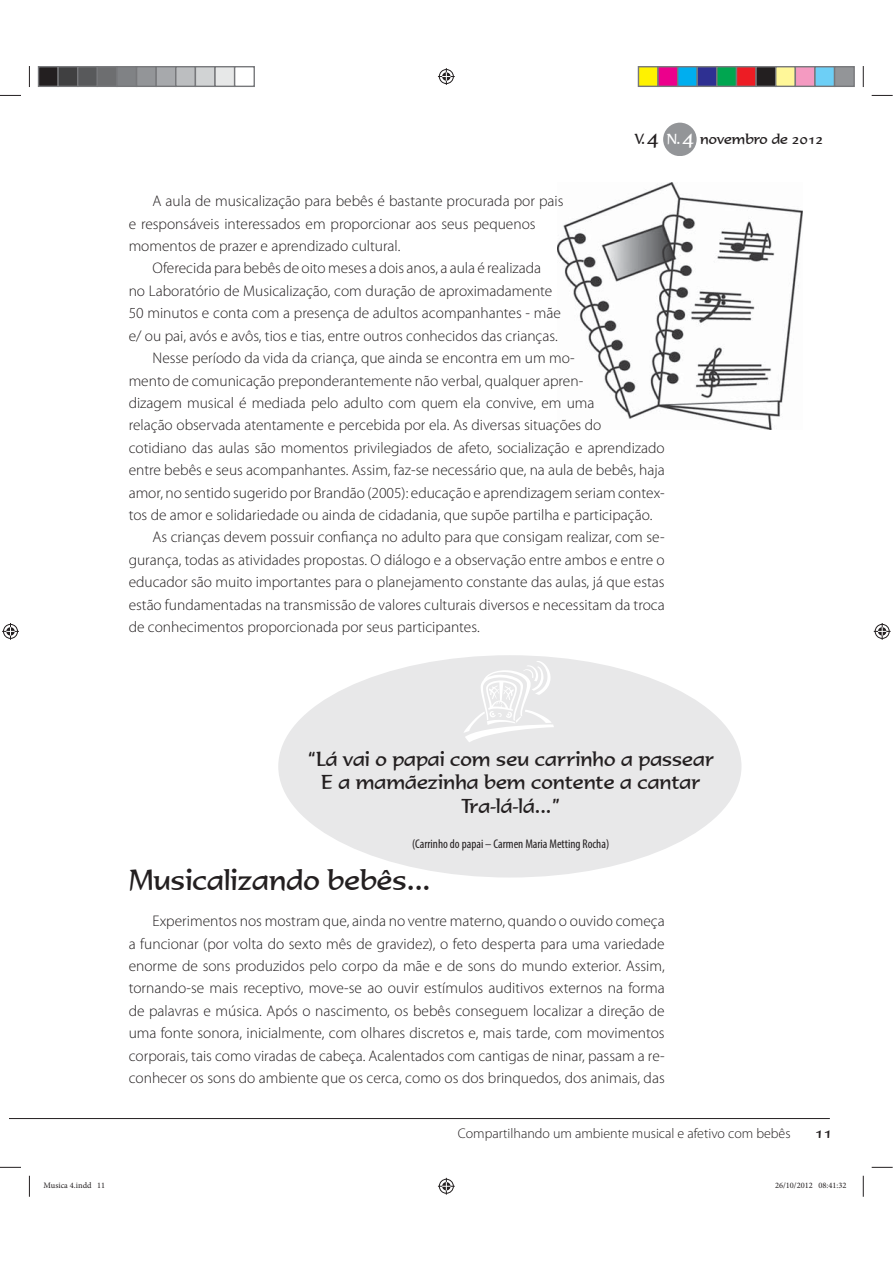
<style>
.page{position:relative;width:893px;height:1263px;background:#fff}
.page>*{position:absolute;margin:0;border:0;box-sizing:border-box;transform-origin:0 0}
.t1{font:28.05px "Formal 436 BT";color:#231f20}
.t2{font:19.65px/23.9px "Formal 436 BT";color:#231f20;text-align:center}
.t3{font:300 15.45px/22.4px "Myriad Pro";color:#231f20}
.t4{font:15.45px "Formal 436 BT";color:#231f20}
.t5{font:300 13.95px "Myriad Pro";color:#231f20}
.t6{font:13.95px "Formal 436 BT";color:#231f20}
.t7{font:condensed 12.6px "Myriad Pro";color:#231f20}
.t8{font:8.4px "Minion Pro";color:#231f20}
.s1{font-size:21px}
.s2{color:#fff}
.s3{font-size:21px;color:#fff}
</style>
<div class="page">
<div style="left:278px;top:655px;width:463px;height:223px;background:#e8e8e9;border-radius:50%"></div>
<img style="left:557px;top:183px;width:245px;height:246px">
<div style="left:663px;top:123px;width:34px;height:33px;background:#939598;border-radius:50%"></div>
<hr style="left:10px;top:1118px;width:820px;height:1px;background:#231f20">
<svg style="left:464px;top:661px;width:90px;height:81px"></svg>
<svg style="left:0;top:95px;width:21px;height:1px"></svg>
<svg style="left:872px;top:95px;width:21px;height:1px"></svg>
<svg style="left:0;top:1167px;width:21px;height:1px"></svg>
<svg style="left:872px;top:1167px;width:21px;height:1px"></svg>
<svg style="left:29px;top:66px;width:1px;height:21px"></svg>
<svg style="left:29px;top:1176px;width:1px;height:21px"></svg>
<svg style="left:863px;top:66px;width:1px;height:21px"></svg>
<svg style="left:863px;top:1176px;width:1px;height:21px"></svg>
<svg style="left:438px;top:68px;width:17px;height:17px"></svg>
<svg style="left:438px;top:1178px;width:17px;height:17px"></svg>
<svg style="left:2px;top:623px;width:17px;height:17px"></svg>
<svg style="left:874px;top:623px;width:16px;height:17px"></svg>
<div style="left:39px;top:67px;width:19px;height:19px;background:#231f20"></div>
<div style="left:38px;top:66px;width:21px;height:21px;border:1px solid #77787b"></div>
<div style="left:58px;top:67px;width:20px;height:19px;background:#404041"></div>
<div style="left:57px;top:66px;width:21px;height:21px;border:1px solid #77787b"></div>
<div style="left:78px;top:67px;width:19px;height:19px;background:#58595b"></div>
<div style="left:77px;top:66px;width:21px;height:21px;border:1px solid #77787b"></div>
<div style="left:97px;top:67px;width:20px;height:19px;background:#6d6e70"></div>
<div style="left:97px;top:66px;width:21px;height:21px;border:1px solid #77787b"></div>
<div style="left:117px;top:67px;width:20px;height:19px;background:#808285"></div>
<div style="left:116px;top:66px;width:21px;height:21px;border:1px solid #77787b"></div>
<div style="left:137px;top:67px;width:19px;height:19px;background:#939598"></div>
<div style="left:136px;top:66px;width:21px;height:21px;border:1px solid #77787b"></div>
<div style="left:156px;top:67px;width:20px;height:19px;background:#a7a9ac"></div>
<div style="left:155px;top:66px;width:21px;height:21px;border:1px solid #77787b"></div>
<div style="left:176px;top:67px;width:19px;height:19px;background:#bcbec0"></div>
<div style="left:175px;top:66px;width:21px;height:21px;border:1px solid #77787b"></div>
<div style="left:195px;top:67px;width:20px;height:19px;background:#d1d3d4"></div>
<div style="left:195px;top:66px;width:21px;height:21px;border:1px solid #77787b"></div>
<div style="left:215px;top:67px;width:20px;height:19px;background:#e7e8e8"></div>
<div style="left:214px;top:66px;width:21px;height:21px;border:1px solid #77787b"></div>
<div style="left:234px;top:66px;width:21px;height:21px;border:1px solid #77787b"></div>
<div style="left:638px;top:67px;width:20px;height:19px;background:#fff200"></div>
<div style="left:638px;top:66px;width:21px;height:21px;border:1px solid #77787b"></div>
<div style="left:658px;top:67px;width:20px;height:19px;background:#ec008c"></div>
<div style="left:657px;top:66px;width:21px;height:21px;border:1px solid #77787b"></div>
<div style="left:678px;top:67px;width:19px;height:19px;background:#00aeef"></div>
<div style="left:677px;top:66px;width:21px;height:21px;border:1px solid #77787b"></div>
<div style="left:697px;top:67px;width:20px;height:19px;background:#2e3092"></div>
<div style="left:696px;top:66px;width:21px;height:21px;border:1px solid #77787b"></div>
<div style="left:717px;top:67px;width:19px;height:19px;background:#00a650"></div>
<div style="left:716px;top:66px;width:21px;height:21px;border:1px solid #77787b"></div>
<div style="left:736px;top:67px;width:20px;height:19px;background:#ed1c24"></div>
<div style="left:736px;top:66px;width:21px;height:21px;border:1px solid #77787b"></div>
<div style="left:756px;top:67px;width:20px;height:19px;background:#231f20"></div>
<div style="left:755px;top:66px;width:21px;height:21px;border:1px solid #77787b"></div>
<div style="left:776px;top:67px;width:19px;height:19px;background:#fff799"></div>
<div style="left:775px;top:66px;width:21px;height:21px;border:1px solid #77787b"></div>
<div style="left:795px;top:67px;width:20px;height:19px;background:#f49ac1"></div>
<div style="left:794px;top:66px;width:22px;height:21px;border:1px solid #77787b"></div>
<div style="left:815px;top:67px;width:19px;height:19px;background:#6dcff6"></div>
<div style="left:814px;top:66px;width:21px;height:21px;border:1px solid #77787b"></div>
<div style="left:834px;top:67px;width:20px;height:19px;background:#939598"></div>
<div style="left:834px;top:66px;width:21px;height:21px;border:1px solid #77787b"></div>
<p class="t6" style="left:635px;top:130px;width:190px">V. <span class="s1">4</span> <span class="s2">N.</span> <span class="s3">4</span> novembro de 2012</p>
<p class="t3" style="left:129px;top:191px;width:436px;text-indent:24px">A aula de musicalização para bebês é bastante procurada por pais e responsáveis interessados em proporcionar aos seus pequenos momentos de prazer e aprendizado cultural.</p>
<p class="t3" style="left:152px;top:258px;width:390px">Oferecida para bebês de oito meses a dois anos, a aula é realizada</p>
<p class="t3" style="left:129px;top:281px;width:425px">no Laboratório de Musicalização, com duração de aproximadamente</p>
<p class="t3" style="left:129px;top:303px;width:434px">50 minutos e conta com a presença de adultos acompanhantes - mãe</p>
<p class="t3" style="left:129px;top:325px;width:431px">e/ ou pai, avós e avôs, tios e tias, entre outros conhecidos das crianças.</p>
<p class="t3" style="left:152px;top:348px;width:424px">Nesse período da vida da criança, que ainda se encontra em um mo-</p>
<p class="t3" style="left:129px;top:370px;width:456px">mento de comunicação preponderantemente não verbal, qualquer apren-</p>
<p class="t3" style="left:129px;top:393px;width:467px">dizagem musical é mediada pelo adulto com quem ela convive, em uma</p>
<p class="t3" style="left:129px;top:415px;width:474px">relação observada atentamente e percebida por ela. As diversas situações do</p>
<p class="t3" style="left:129px;top:437px;width:537px">cotidiano das aulas são momentos privilegiados de afeto, socialização e aprendizado</p>
<p class="t3" style="left:129px;top:460px;width:538px">entre bebês e seus acompanhantes. Assim, faz-se necessário que, na aula de bebês, haja</p>
<p class="t3" style="left:129px;top:482px;width:537px">amor, no sentido sugerido por Brandão (2005): educação e aprendizagem seriam contex-</p>
<p class="t3" style="left:129px;top:505px;width:525px">tos de amor e solidariedade ou ainda de cidadania, que supõe partilha e participação.</p>
<p class="t3" style="left:152px;top:527px;width:514px">As crianças devem possuir confiança no adulto para que consigam realizar, com se-</p>
<p class="t3" style="left:129px;top:549px;width:538px">gurança, todas as atividades propostas. O diálogo e a observação entre ambos e entre o</p>
<p class="t3" style="left:129px;top:572px;width:537px">educador são muito importantes para o planejamento constante das aulas, já que estas</p>
<p class="t3" style="left:129px;top:594px;width:538px">estão fundamentadas na transmissão de valores culturais diversos e necessitam da troca</p>
<p class="t3" style="left:129px;top:617px;width:352px">de conhecimentos proporcionada por seus participantes.</p>
<p class="t2" style="left:307px;top:746px;width:408px">“Lá vai o papai com seu carrinho a passear<br>E a mamãezinha bem contente a cantar<br>Tra-lá-lá...”</p>
<p class="t7" style="left:412px;top:839px;width:198px">(Carrinho do papai – Carmen Maria Metting Rocha)</p>
<h1 class="t1" style="left:129px;top:863px;width:303px">Musicalizando bebês...</h1>
<p class="t3" style="left:129px;top:911px;width:538px;text-align:justify;text-indent:24px">Experimentos nos mostram que, ainda no ventre materno, quando o ouvido começa a funcionar (por volta do sexto mês de gravidez), o feto desperta para uma variedade enorme de sons produzidos pelo corpo da mãe e de sons do mundo exterior. Assim, tornando-se mais receptivo, move-se ao ouvir estímulos auditivos externos na forma de palavras e música. Após o nascimento, os bebês conseguem localizar a direção de uma fonte sonora, inicialmente, com olhares discretos e, mais tarde, com movimentos corporais, tais como viradas de cabeça. Acalentados com cantigas de ninar, passam a re&shy;conhecer os sons do ambiente que os cerca, como os dos brinquedos, dos animais, das</p>
<p class="t5" style="left:458px;top:1128px;width:334px">Compartilhando um ambiente musical e afetivo com bebês</p>
<p class="t4" style="left:815px;top:1123px;width:19px">11</p>
<p class="t8" style="left:43px;top:1181px;width:63px">Musica 4.indd 11</p>
<p class="t8" style="left:775px;top:1181px;width:73px">26/10/2012 08:41:32</p>
</div>
